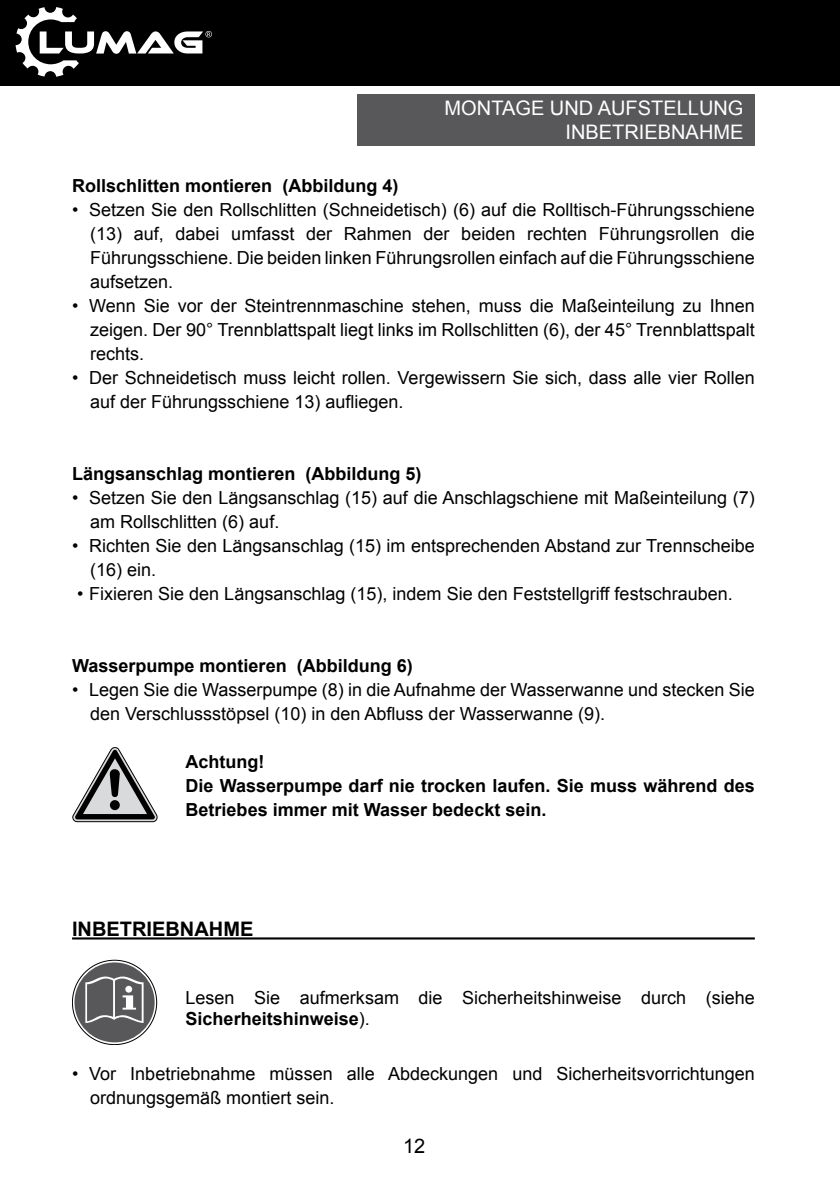
<style>
.page{position:relative;width:840px;height:1191px;background:#fff}
.page>*{position:absolute;margin:0;border:0;box-sizing:border-box;transform-origin:0 0}
.t1{font:20px/24px "Arial";color:#fff;text-align:right}
.t2{font:700 20px "Arial";color:#000}
.t3{font:20px "Arial";color:#000}
.t4{font:18px/24px "Arial";color:#000}
.t5{font:700 18px/24px "Arial";color:#000}
.s1{font-weight:700}
</style>
<div class="page">
<hr style="left:72px;top:937px;width:682px;height:2px;background:#000">
<div style="left:0;top:0;width:839px;height:86px;background:#000"></div>
<svg style="left:16px;top:7px;width:196px;height:70px"></svg>
<div style="left:357px;top:94px;width:397px;height:51px;background:#58585a"></div>
<svg style="left:72px;top:747px;width:85px;height:75px"></svg>
<svg style="left:72px;top:960px;width:85px;height:84px"></svg>
<div style="left:74px;top:962px;width:80px;height:80px;background:#58585a;border-radius:50%"></div>
<svg style="left:85px;top:974px;width:58px;height:49px"></svg>
<p class="t1" style="left:444px;top:96px;width:300px">MONTAGE UND AUFSTELLUNG<br>INBETRIEBNAHME</p>
<p class="t5" style="left:72px;top:174px;width:328px">Rollschlitten montieren (Abbildung 4)</p>
<p class="t4" style="left:90px;top:198px;width:665px;text-align:justify;text-indent:-18px">• Setzen Sie den Rollschlitten (Schneidetisch) (6) auf die Rolltisch-Führungsschiene (13) auf, dabei umfasst der Rahmen der beiden rechten Führungsrollen die Führungsschiene. Die beiden linken Führungsrollen einfach auf die Führungsschiene aufsetzen.</p>
<p class="t4" style="left:90px;top:294px;width:665px;text-align:justify;text-indent:-18px">• Wenn Sie vor der Steintrennmaschine stehen, muss die Maßeinteilung zu Ihnen zeigen. Der 90° Trennblattspalt liegt links im Rollschlitten (6), der 45° Trennblattspalt rechts.</p>
<p class="t4" style="left:90px;top:366px;width:666px;text-indent:-18px">• Der Schneidetisch muss leicht rollen. Vergewissern Sie sich, dass alle vier Rollen auf der Führungsschiene 13) aufliegen.</p>
<p class="t5" style="left:72px;top:462px;width:351px">Längsanschlag montieren (Abbildung 5)</p>
<p class="t4" style="left:90px;top:486px;width:666px;text-indent:-18px">• Setzen Sie den Längsanschlag (15) auf die Anschlagschiene mit Maßeinteilung (7) am Rollschlitten (6) auf.</p>
<p class="t4" style="left:90px;top:534px;width:665px;text-indent:-18px">• Richten Sie den Längsanschlag (15) im entsprechenden Abstand zur Trennscheibe (16) ein.</p>
<p class="t4" style="left:77px;top:582px;width:657px">• Fixieren Sie den Längsanschlag (15), indem Sie den Feststellgriff festschrauben.</p>
<p class="t5" style="left:72px;top:654px;width:342px">Wasserpumpe montieren (Abbildung 6)</p>
<p class="t4" style="left:90px;top:678px;width:665px;text-indent:-18px">• Legen Sie die Wasserpumpe (8) in die Aufnahme der Wasserwanne und stecken Sie den Verschlussstöpsel (10) in den Abfluss der Wasserwanne (9).</p>
<p class="t5" style="left:185px;top:750px;width:570px">Achtung!<br>Die Wasserpumpe darf nie trocken laufen. Sie muss während des<br>Betriebes immer mit Wasser bedeckt sein.</p>
<p class="t2" style="left:72px;top:916px;width:183px">INBETRIEBNAHME</p>
<p class="t4" style="left:185px;top:986px;width:570px;line-height:21.6px">Lesen Sie aufmerksam die Sicherheitshinweise durch (siehe<br><span class="s1">Sicherheitshinweise</span>).</p>
<p class="t4" style="left:90px;top:1062px;width:666px;text-indent:-18px">• Vor Inbetriebnahme müssen alle Abdeckungen und Sicherheitsvorrichtungen ordnungsgemäß montiert sein.</p>
<p class="t3" style="left:403px;top:1132px;width:24px">12</p>
</div>
